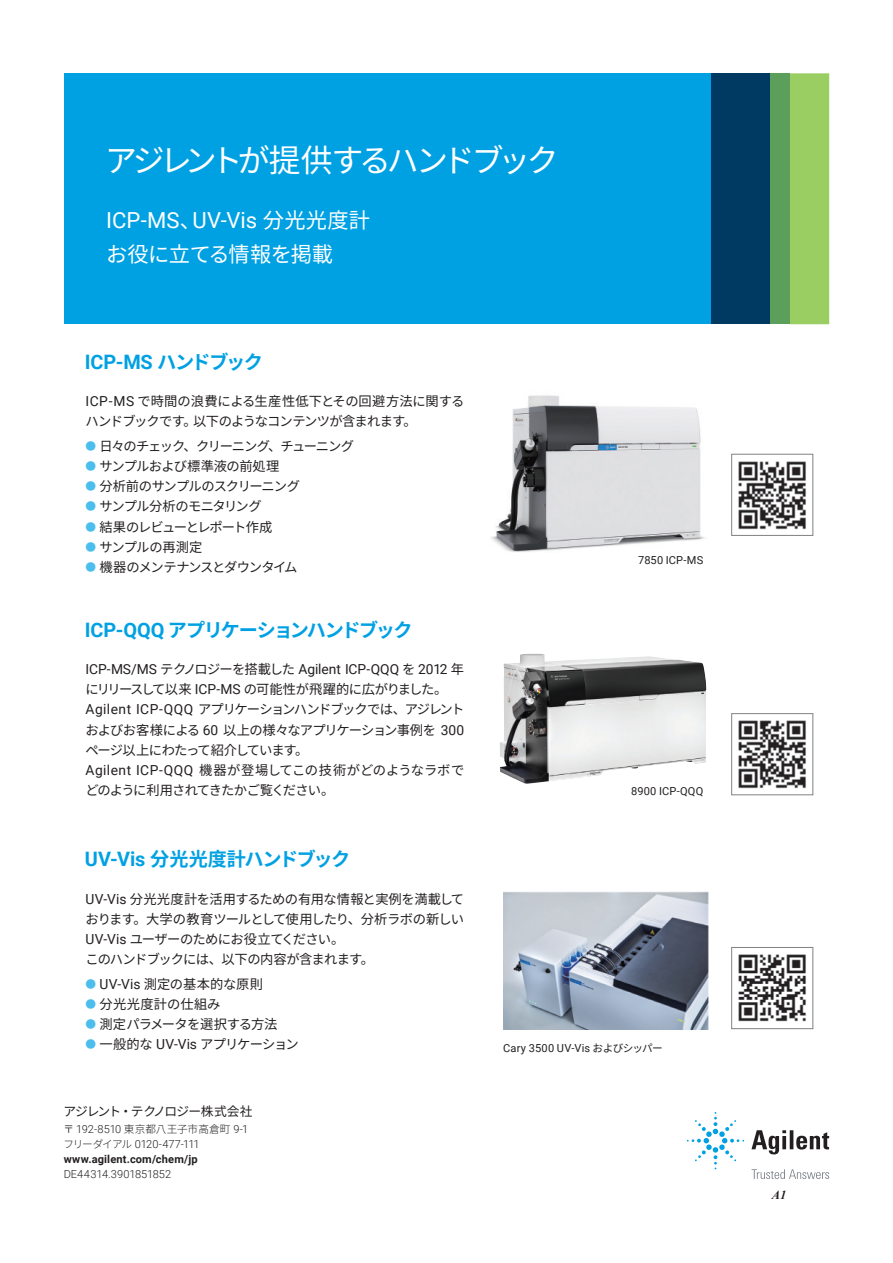
<style>
.page{position:relative;width:893px;height:1263px;background:#fff}
.page>*{position:absolute;margin:0;border:0;box-sizing:border-box;transform-origin:0 0}
.t1{font:31.95px "Noto Sans CJ Kjp";letter-spacing:-.13em;color:#fff}
.t2{font:22.05px "Roboto";color:#fff}
.t3{font:21.3px "Noto Sans CJ Kjp";letter-spacing:-.025em;color:#fff}
.t4{font:700 19.95px "Roboto";color:#00a1e3}
.t5{font:700 19.2px "Noto Sans CJ Kjp";letter-spacing:-.08em;color:#00a1e3}
.t6{font:700 19.2px "Noto Sans CJ Kjp";letter-spacing:-.06em;color:#00a1e3}
.t7{font:13.8px "Roboto";letter-spacing:-.005em;color:#231f20}
.t8{font:13.35px/20.2px "Noto Sans CJ Kjp";letter-spacing:-.05em;color:#231f20}
.t9{font:13.35px "Noto Sans CJ Kjp";letter-spacing:-.095em;color:#231f20}
.t10{font:13.35px "Noto Sans CJ Kjp";letter-spacing:-.07em;color:#231f20}
.t11{font:13.35px "Noto Sans CJ Kjp";color:#231f20}
.t12{font:13.35px "Noto Sans CJ Kjp";letter-spacing:-.08em;color:#231f20}
.t13{font:13.35px "Noto Sans CJ Kjp";letter-spacing:.02em;color:#231f20}
.t14{font:13.35px "Noto Sans CJ Kjp";letter-spacing:-.01em;color:#231f20}
.t15{font:12.75px "Noto Sans CJ Kjp";letter-spacing:-.055em;color:#231f20}
.t16{font:italic 700 12.3px "Times New Roman";color:#231f20}
.t17{font:700 11.1px/14.9px "Roboto";letter-spacing:.015em;color:#231f20}
.t18{font:11.1px "Roboto";letter-spacing:.01em;color:#231f20}
.t19{font:300 11.1px "Roboto";color:#231f20}
.t20{font:300 10.65px "Noto Sans CJ Kjp";letter-spacing:.005em;color:#231f20}
.s1{font-family:"Noto Sans CJ Kjp";font-size:21.3px}
.s2{font-family:"Noto Sans CJ Kjp";font-size:19.2px}
.s3{font-family:"Roboto";font-size:13.8px}
.s4{font-size:10.65px;color:#4bbeed}
.s5{font-family:"Roboto";font-size:19.95px}
.s6{font-family:"Noto Sans CJ Kjp";font-size:13.35px}
.s7{font-family:"Roboto";font-size:11.1px}
.s8{font-family:"Noto Sans CJ Kjp";font-weight:300;font-size:10.65px}
.s9{font-weight:300}
.s10{font-family:"Noto Sans CJ Kjp";font-size:10.65px}
</style>
<div class="page">
<img style="left:491px;top:395px;width:214px;height:157px">
<div style="left:64px;top:73px;width:647px;height:251px;background:#00a1e3"></div>
<div style="left:711px;top:73px;width:79px;height:251px;background:#003a63"></div>
<div style="left:790px;top:73px;width:39px;height:251px;background:#9acd62"></div>
<div style="left:770px;top:73px;width:20px;height:251px;background:#5b9f5a"></div>
<svg style="left:751px;top:1130px;width:78px;height:24px"></svg>
<svg style="left:687px;top:1112px;width:57px;height:57px"></svg>
<svg style="left:751px;top:1169px;width:78px;height:10px"></svg>
<img style="left:738px;top:954px;width:68px;height:68px">
<div style="left:731px;top:947px;width:82px;height:82px;border:1px solid #808285"></div>
<img style="left:738px;top:461px;width:68px;height:69px">
<div style="left:731px;top:454px;width:82px;height:82px;border:1px solid #808285"></div>
<img style="left:738px;top:720px;width:68px;height:69px">
<div style="left:731px;top:713px;width:82px;height:82px;border:1px solid #808285"></div>
<img style="left:503px;top:892px;width:205px;height:137px">
<img style="left:500px;top:654px;width:206px;height:130px">
<h1 class="t1" style="left:105px;top:142px;width:455px">アジレントが提供するハンドブック</h1>
<h2 class="t2" style="left:106px;top:205px;width:265px">ICP-MS<span class="s1">、</span>UV-Vis <span class="s1">分光光度計</span></h2>
<h3 class="t3" style="left:106px;top:242px;width:228px">お役に立てる情報を掲載</h3>
<h3 class="t4" style="left:85px;top:348px;width:179px">ICP-MS <span class="s2">ハンドブック</span></h3>
<p class="t8" style="left:85px;top:391px;width:380px"><span class="s3">ICP-MS</span> で時間の浪費による生産性低下とその回避方法に関するハンドブックです。以下のようなコンテンツが含まれます。</p>
<p class="t9" style="left:86px;top:438px;width:270px"><span class="s4">●</span> 日々のチェック、クリーニング、チューニング</p>
<p class="t8" style="left:86px;top:456px;width:195px"><span class="s4">●</span> サンプルおよび標準液の前処理</p>
<p class="t10" style="left:86px;top:479px;width:216px"><span class="s4">●</span> 分析前のサンプルのスクリーニング</p>
<p class="t8" style="left:86px;top:497px;width:177px"><span class="s4">●</span> サンプル分析のモニタリング</p>
<p class="t12" style="left:86px;top:519px;width:188px"><span class="s4">●</span> 結果のレビューとレポート作成</p>
<p class="t14" style="left:86px;top:539px;width:118px"><span class="s4">●</span> サンプルの再測定</p>
<p class="t9" style="left:86px;top:559px;width:213px"><span class="s4">●</span> 機器のメンテナンスとダウンタイム</p>
<h3 class="t5" style="left:85px;top:619px;width:329px"><span class="s5">ICP-QQQ</span> アプリケーションハンドブック</h3>
<p class="t7" style="left:85px;top:659px;width:380px">ICP-MS/MS <span class="s6">テクノロジーを搭載した</span> Agilent ICP-QQQ <span class="s6">を</span> 2012 <span class="s6">年</span></p>
<p class="t8" style="left:85px;top:679px;width:380px">にリリースして以来 <span class="s3">ICP-MS</span> の可能性が飛躍的に広がりました。<span class="s3">Agilent ICP-QQQ</span> アプリケーションハンドブックでは、アジレントおよびお客様による <span class="s3">60</span> 以上の様々なアプリケーション事例を <span class="s3">300</span>ページ以上にわたって紹介しています。<br><span class="s3">Agilent ICP-QQQ</span> 機器が登場してこの技術がどのようなラボでどのように利用されてきたかご覧ください。</p>
<h3 class="t6" style="left:85px;top:848px;width:267px"><span class="s5">UV-Vis</span> 分光光度計ハンドブック</h3>
<p class="t8" style="left:86px;top:889px;width:380px"><span class="s3">UV-Vis</span> 分光光度計を活用するための有用な情報と実例を満載しております。大学の教育ツールとして使用したり、分析ラボの新しい<br><span class="s3">UV-Vis</span> ユーザーのためにお役立てください。<br>このハンドブックには、以下の内容が含まれます。</p>
<p class="t11" style="left:86px;top:976px;width:179px"><span class="s4">●</span> <span class="s3">UV-Vis</span> 測定の基本的な原則</p>
<p class="t13" style="left:86px;top:996px;width:136px"><span class="s4">●</span> 分光光度計の仕組み</p>
<p class="t8" style="left:86px;top:1014px;width:193px"><span class="s4">●</span> 測定パラメータを選択する方法</p>
<p class="t8" style="left:86px;top:1034px;width:215px"><span class="s4">●</span> 一般的な <span class="s3">UV-Vis</span> アプリケーション</p>
<p class="t15" style="left:64px;top:1104px;width:190px">アジレント・テクノロジー株式会社</p>
<p class="t20" style="left:64px;top:1123px;width:186px">〒 <span class="s7">192-8510</span> 東京都八王子市高倉町 <span class="s7">9-1</span></p>
<p class="t17" style="left:64px;top:1136px;width:137px"><span class="s8">フリーダイアル</span> <span class="s9">0120-477-111 </span>www.agilent.com/chem/jp</p>
<p class="t19" style="left:64px;top:1166px;width:109px">DE44314.3901851852</p>
<p class="t18" style="left:638px;top:553px;width:67px">7850 ICP-MS</p>
<p class="t18" style="left:631px;top:783px;width:74px">8900 ICP-QQQ</p>
<p class="t18" style="left:503px;top:1040px;width:161px">Cary 3500 UV-Vis <span class="s10">およびシッパー</span></p>
<p class="t16" style="left:772px;top:1186px;width:16px">A1</p>
</div>
